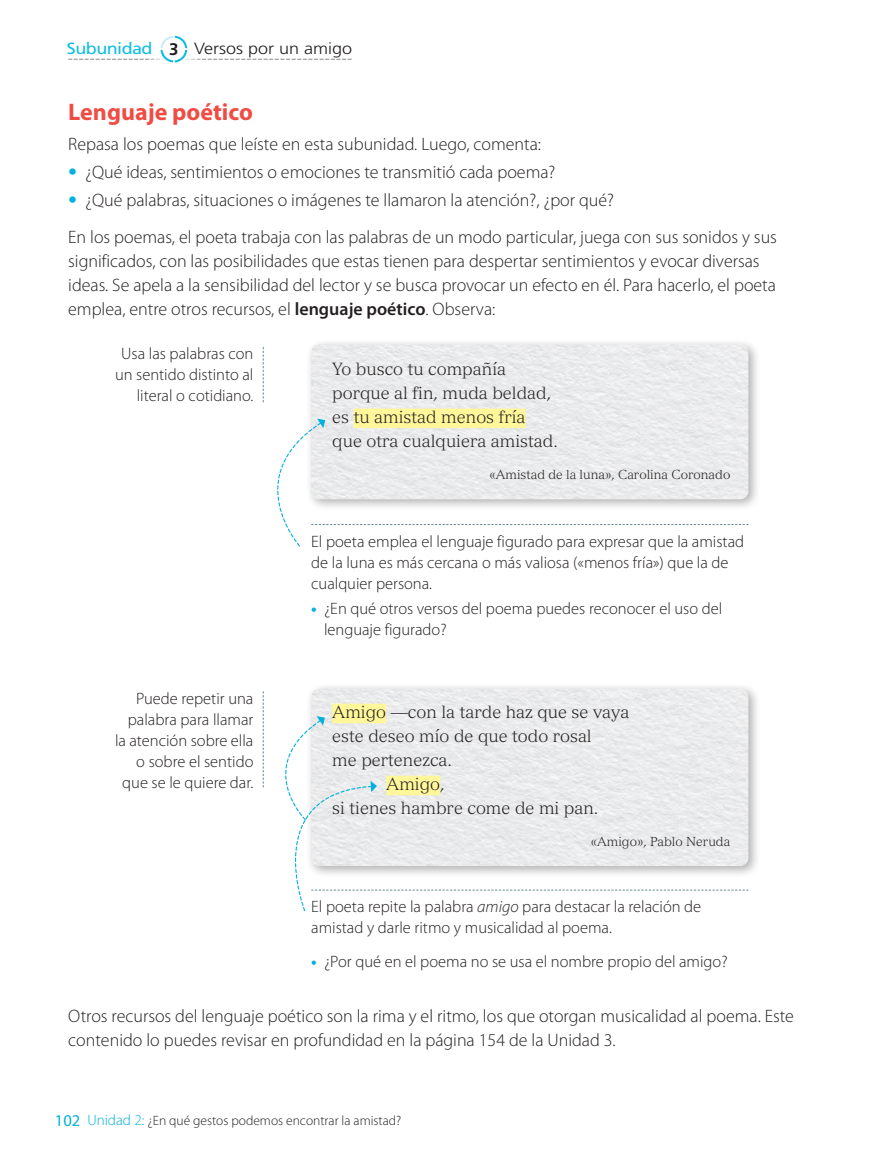
<style>
.page{position:relative;width:893px;height:1170px;background:#fff}
.page>*{position:absolute;margin:0;border:0;box-sizing:border-box;transform-origin:0 0}
.t1{font:700 24px "Myriad Pro";color:#ef4d44}
.t2{font:300 18px/24px "Myriad Pro";color:#231f20}
.t3{font:300 17.25px/24px "Versailles LT Std";color:#231f20}
.t4{font:300 16.5px/21px "Myriad Pro";color:#231f20}
.t5{font:16.5px "Myriad Pro";color:#00b2dd}
.t6{font:300 16.2px "Frutiger LT Std";color:#231f20;scale:1.11 1}
.t7{font:300 13.5px "Myriad Pro";color:#231f20}
.t8{font:300 12.75px "Versailles LT Std";color:#231f20}
.s1{font-weight:400;color:#11bee3}
.s2{font-weight:700;font-size:16.8px}
.s3{font-family:"Helvetica Neue LT Std";font-stretch:condensed;color:#00b2dd}
.s4{font-weight:600}
.s5{font-weight:700;color:#00b2dd}
.s6{font-style:italic}
.s7{font-size:15px;color:#00b2dd}
</style>
<div class="page">
<div style="left:305px;top:338px;width:455px;height:173px;background:#231f20;opacity:.35"></div>
<img style="left:311px;top:344px;width:437px;height:74px">
<div style="left:354px;top:408px;width:172px;height:20px;background:#fff79a"></div>
<svg style="left:263px;top:347px;width:1px;height:55px"></svg>
<svg style="left:277px;top:418px;width:471px;height:129px"></svg>
<div style="left:305px;top:682px;width:455px;height:196px;background:#231f20;opacity:.35"></div>
<svg style="left:262px;top:691px;width:486px;height:220px"></svg>
<svg style="left:69px;top:36px;width:282px;height:26px"></svg>
<p class="t6" style="left:67px;top:39px;width:258px"><span class="s1">Subunidad</span> <span class="s2">3</span> Versos por un amigo</p>
<h1 class="t1" style="left:68px;top:99px;width:186px">Lenguaje poético</h1>
<p class="t2" style="left:68px;top:132px;width:474px">Repasa los poemas que leíste en esta subunidad. Luego, comenta:</p>
<p class="t2" style="left:68px;top:160px;width:489px"><span class="s3">•</span> ¿Qué ideas, sentimientos o emociones te transmitió cada poema?</p>
<p class="t2" style="left:68px;top:182px;width:710px;line-height:36.8px"><span class="s3">•</span> ¿Qué palabras, situaciones o imágenes te llamaron la atención?, ¿por qué?<br>En los poemas, el poeta trabaja con las palabras de un modo particular, juega con sus sonidos y sus</p>
<p class="t2" style="left:68px;top:249px;width:709px">significados, con las posibilidades que estas tienen para despertar sentimientos y evocar diversas ideas. Se apela a la sensibilidad del lector y se busca provocar un efecto en él. Para hacerlo, el poeta emplea, entre otros recursos, el <span class="s4">lenguaje poético</span>. Observa:</p>
<p class="t4" style="left:115px;top:343px;width:140px;text-align:right">Usa las palabras con un sentido distinto al literal o cotidiano.</p>
<p class="t3" style="left:332px;top:357px;width:227px">Yo busco tu compañía porque al fin, muda beldad, es tu amistad menos fría que otra cualquiera amistad.</p>
<p class="t8" style="left:489px;top:467px;width:242px">«Amistad de la luna», Carolina Coronado</p>
<p class="t4" style="left:115px;top:688px;width:140px;text-align:right">Puede repetir una palabra para llamar la atención sobre ella o sobre el sentido que se le quiere dar.</p>
<p class="t4" style="left:311px;top:530px;width:434px">El poeta emplea el lenguaje figurado para expresar que la amistad de la luna es más cercana o más valiosa («menos fría») que la de cualquier persona.</p>
<p class="t4" style="left:324px;top:598px;width:400px;text-indent:-13px"><span class="s5">•</span> ¿En qué otros versos del poema puedes reconocer el uso del lenguaje figurado?</p>
<p class="t3" style="left:332px;top:700px;width:299px">Amigo —con la tarde haz que se vaya</p>
<p class="t3" style="left:332px;top:724px;width:261px">este deseo mío de que todo rosal</p>
<p class="t3" style="left:332px;top:747px;width:121px">me pertenezca.</p>
<p class="t3" style="left:386px;top:771px;width:60px">Amigo,</p>
<p class="t3" style="left:332px;top:795px;width:268px">si tienes hambre come de mi pan.</p>
<p class="t8" style="left:591px;top:834px;width:141px">«Amigo», Pablo Neruda</p>
<p class="t4" style="left:311px;top:896px;width:391px">El poeta repite la palabra <span class="s6">amigo</span> para destacar la relación de amistad y darle ritmo y musicalidad al poema.</p>
<p class="t4" style="left:311px;top:951px;width:418px"><span class="s5">•</span> ¿Por qué en el poema no se usa el nombre propio del amigo?</p>
<p class="t2" style="left:68px;top:1003px;width:727px">Otros recursos del lenguaje poético son la rima y el ritmo, los que otorgan musicalidad al poema. Este contenido lo puedes revisar en profundidad en la página 154 de la Unidad 3.</p>
<p class="t5" style="left:55px;top:1111px;width:27px">102</p>
<p class="t7" style="left:87px;top:1113px;width:315px"><span class="s7">Unidad 2:</span> ¿En qué gestos podemos encontrar la amistad?</p>
</div>
